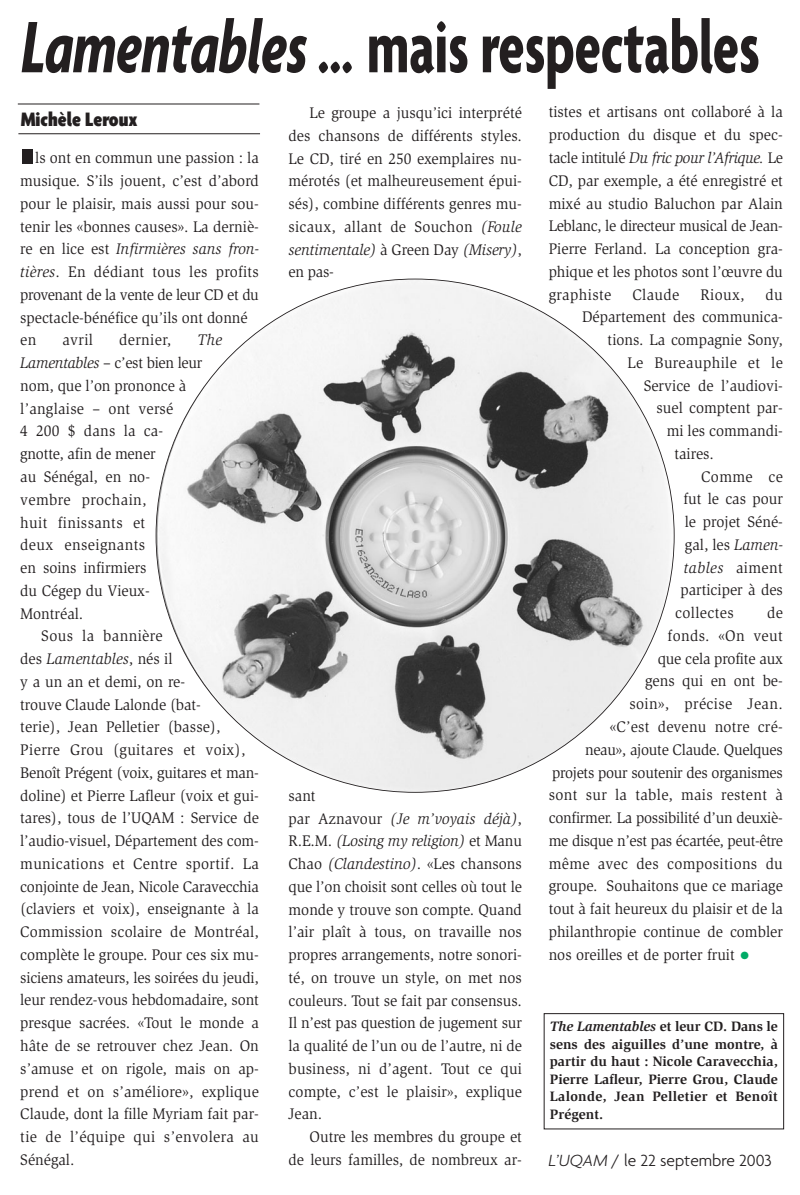
<style>
.page{position:relative;width:800px;height:1195px;background:#fff}
.page>*{position:absolute;margin:0;border:0;box-sizing:border-box;transform-origin:0 0}
.t1{font:700 condensed 78.75px "Agenda";color:#231f20;scale:.8 1}
.t2{font:900 condensed 21px "Agenda";color:#231f20}
.t3{font:300 17.5px "Agenda";color:#231f20}
.t4{font:15.75px/22.8px "Slimbach";color:#231f20;scale:.95 1}
.t5{font:15.75px "Slimbach";letter-spacing:.025em;color:#231f20;scale:.95 1}
.t6{font:15.75px "Slimbach";letter-spacing:-.02em;color:#231f20;scale:.95 1}
.t7{font:15.75px "Slimbach";letter-spacing:.02em;color:#231f20;scale:.95 1}
.t8{font:italic 15.75px "Slimbach";color:#231f20;scale:.95 1}
.t9{font:700 14px/17.5px "Slimbach";letter-spacing:.02em;color:#231f20;text-align:justify}
.s1{font-style:italic}
.s2{font-family:"Agenda";font-weight:900;font-stretch:condensed;font-size:22.75px}
.s3{font-style:normal}
.s4{font-size:21px;color:#00ab66}
</style>
<div class="page">
<img style="left:156px;top:279px;width:518px;height:513px;border-radius:50%">
<div style="left:543px;top:1013px;width:241px;height:116px;border:1px solid #231f20"></div>
<hr style="left:18px;top:104px;width:241px;height:1px;background:#231f20">
<hr style="left:18px;top:133px;width:242px;height:1px;background:#231f20">
<h1 class="t1" style="left:22px;top:17px;width:923px"><span class="s1">Lamentables …</span> mais respectables</h1>
<h2 class="t2" style="left:21px;top:111px;width:118px">Michèle Leroux</h2>
<p class="t4" style="left:20px;top:148px;width:253px"><span class="s2">I</span>ls ont en commun une passion : la musique. S’ils jouent, c’est d’abord pour le plaisir, mais aussi pour sou&shy;tenir les «bonnes causes». La derniè&shy;re en lice est <span class="s1">Infirmières sans fron&shy;tières</span>. En dédiant tous les profits provenant de la vente de leur CD et du spectacle-bénéfice qu’ils ont donné en</p>
<p class="t4" style="left:62px;top:330px;width:34px">avril</p>
<p class="t5" style="left:119px;top:334px;width:57px">dernier,</p>
<p class="t8" style="left:197px;top:334px;width:28px">The</p>
<p class="t6" style="left:20px;top:357px;width:193px"><span class="s1">Lamentables</span> – c’est bien leur</p>
<p class="t4" style="left:20px;top:375px;width:176px">nom, que l’on prononce à</p>
<p class="t7" style="left:20px;top:402px;width:163px">l’anglaise – ont versé</p>
<p class="t4" style="left:20px;top:421px;width:152px">4 200 $ dans la ca-</p>
<p class="t4" style="left:20px;top:444px;width:144px">gnotte, afin de mener</p>
<p class="t4" style="left:20px;top:466px;width:138px">au Sénégal, en no-</p>
<p class="t5" style="left:20px;top:493px;width:134px">vembre prochain,</p>
<p class="t5" style="left:20px;top:516px;width:133px">huit finissants et</p>
<p class="t5" style="left:20px;top:539px;width:133px">deux enseignants</p>
<p class="t4" style="left:20px;top:557px;width:134px">en soins infirmiers</p>
<p class="t4" style="left:20px;top:580px;width:138px">du Cégep du Vieux-</p>
<p class="t4" style="left:20px;top:603px;width:68px">Montréal.</p>
<p class="t5" style="left:41px;top:630px;width:129px">Sous la bannière</p>
<p class="t8" style="left:20px;top:652px;width:162px"><span class="s3">des</span> Lamentables<span class="s3">, nés il</span></p>
<p class="t4" style="left:20px;top:671px;width:175px">y a un an et demi, on re-</p>
<p class="t4" style="left:20px;top:694px;width:192px">trouve Claude Lalonde (bat-</p>
<p class="t4" style="left:20px;top:717px;width:212px">terie), Jean Pelletier (basse),</p>
<p class="t5" style="left:20px;top:743px;width:238px">Pierre Grou (guitares et voix),</p>
<p class="t4" style="left:20px;top:762px;width:253px">Benoît Prégent (voix, guitares et man-</p>
<p class="t4" style="left:20px;top:785px;width:253px">doline) et Pierre Lafleur (voix et gui-</p>
<p class="t4" style="left:20px;top:808px;width:253px">tares), tous de l’UQAM : Service de</p>
<p class="t4" style="left:20px;top:830px;width:253px">l’audio-visuel, Département des com-</p>
<p class="t5" style="left:20px;top:857px;width:253px">munications et Centre sportif. La</p>
<p class="t4" style="left:20px;top:876px;width:253px">conjointe de Jean, Nicole Caravecchia</p>
<p class="t4" style="left:20px;top:899px;width:253px">(claviers et voix), enseignante à la</p>
<p class="t4" style="left:20px;top:921px;width:253px">Commission scolaire de Montréal,</p>
<p class="t4" style="left:20px;top:944px;width:253px">complète le groupe. Pour ces six mu-</p>
<p class="t4" style="left:20px;top:967px;width:253px">siciens amateurs, les soirées du jeudi,</p>
<p class="t4" style="left:20px;top:990px;width:253px">leur rendez-vous hebdomadaire, sont</p>
<p class="t4" style="left:20px;top:1012px;width:253px">presque sacrées. «Tout le monde a</p>
<p class="t4" style="left:20px;top:1035px;width:253px">hâte de se retrouver chez Jean. On</p>
<p class="t4" style="left:20px;top:1058px;width:253px">s’amuse et on rigole, mais on ap-</p>
<p class="t4" style="left:20px;top:1081px;width:253px">prend et on s’améliore», explique</p>
<p class="t4" style="left:20px;top:1103px;width:253px">Claude, dont la fille Myriam fait par-</p>
<p class="t5" style="left:20px;top:1130px;width:253px">tie de l’équipe qui s’envolera au</p>
<p class="t4" style="left:20px;top:1149px;width:59px">Sénégal.</p>
<p class="t4" style="left:288px;top:102px;width:247px;text-align:justify;text-indent:21px">Le groupe a jusqu’ici interprété des chansons de différents styles.<br>Le CD, tiré en 250 exemplaires nu&shy;mérotés (et malheureusement épui&shy;sés), combine différents genres mu&shy;sicaux, allant de Souchon <span class="s1">(Foule sentimentale)</span> à Green Day <span class="s1">(Misery)</span>, en pas-</p>
<p class="t4" style="left:288px;top:785px;width:247px">sant<br>par Aznavour <span class="s1">(Je m’voyais déjà)</span>,<br>R.E.M. <span class="s1">(Losing my religion)</span> et Manu<br>Chao <span class="s1">(Clandestino)</span>. «Les chansons que l’on choisit sont celles où tout le monde y trouve son compte. Quand l’air plaît à tous, on travaille nos propres arrangements, notre sonori&shy;té, on trouve un style, on met nos couleurs. Tout se fait par consensus.<br>Il n’est pas question de jugement sur la qualité de l’un ou de l’autre, ni de business, ni d’agent. Tout ce qui compte, c’est le plaisir», explique<br>Jean.</p>
<p class="t4" style="left:288px;top:1126px;width:247px;text-align:right">Outre les membres du groupe et<br>de leurs familles, de nombreux ar-</p>
<p class="t4" style="left:548px;top:102px;width:248px;text-align:justify">tistes et artisans ont collaboré à la production du disque et du spec&shy;tacle intitulé <span class="s1">Du fric pour l’Afrique.</span> Le CD, par exemple, a été enregistré et mixé au studio Baluchon par Alain Leblanc, le directeur musical de Jean-Pierre Ferland. La conception gra&shy;phique et les photos sont l’œuvre du graphiste</p>
<p class="t4" style="left:632px;top:284px;width:51px">Claude</p>
<p class="t4" style="left:700px;top:284px;width:48px">Rioux,</p>
<p class="t4" style="left:765px;top:284px;width:20px">du</p>
<p class="t4" style="left:582px;top:307px;width:213px">Département des communica-</p>
<p class="t4" style="left:607px;top:329px;width:186px">tions. La compagnie Sony,</p>
<p class="t5" style="left:627px;top:356px;width:165px">Le Bureauphile et le</p>
<p class="t4" style="left:643px;top:375px;width:148px">Service de l’audiovi-</p>
<p class="t4" style="left:656px;top:398px;width:134px">suel comptent par-</p>
<p class="t4" style="left:666px;top:420px;width:124px">mi les commandi-</p>
<p class="t4" style="left:674px;top:443px;width:43px">taires.</p>
<p class="t4" style="left:701px;top:466px;width:88px">Comme ce</p>
<p class="t4" style="left:683px;top:489px;width:106px">fut le cas pour</p>
<p class="t4" style="left:684px;top:511px;width:105px">le projet Séné-</p>
<p class="t4" style="left:685px;top:534px;width:105px">gal, les <span class="s1">Lamen-</span></p>
<p class="t8" style="left:683px;top:561px;width:106px">tables <span class="s3">aiment</span></p>
<p class="t4" style="left:680px;top:580px;width:109px">participer à des</p>
<p class="t5" style="left:675px;top:607px;width:63px">collectes</p>
<p class="t4" style="left:767px;top:602px;width:18px">de</p>
<p class="t5" style="left:667px;top:629px;width:123px">fonds. «On veut</p>
<p class="t4" style="left:657px;top:648px;width:133px">que cela profite aux</p>
<p class="t4" style="left:645px;top:671px;width:146px">gens qui en ont be-</p>
<p class="t5" style="left:629px;top:698px;width:163px">soin», précise Jean.</p>
<p class="t4" style="left:610px;top:716px;width:184px">«C’est devenu notre cré-</p>
<p class="t6" style="left:585px;top:743px;width:210px">neau», ajoute Claude. Quelques</p>
<p class="t6" style="left:552px;top:766px;width:244px">projets pour soutenir des organismes</p>
<p class="t7" style="left:548px;top:789px;width:248px">sont sur la table, mais restent à</p>
<p class="t4" style="left:548px;top:807px;width:248px">confirmer. La possibilité d’un deuxiè-</p>
<p class="t6" style="left:548px;top:834px;width:248px">me disque n’est pas écartée, peut-être</p>
<p class="t5" style="left:548px;top:857px;width:248px">même avec des compositions du</p>
<p class="t4" style="left:548px;top:875px;width:248px">groupe. Souhaitons que ce mariage</p>
<p class="t4" style="left:548px;top:898px;width:248px">tout à fait heureux du plaisir et de la</p>
<p class="t4" style="left:548px;top:921px;width:248px">philanthropie continue de combler</p>
<p class="t4" style="left:548px;top:944px;width:213px">nos oreilles et de porter fruit <span class="s4">•</span></p>
<p class="t9" style="left:550px;top:1018px;width:229px"><span class="s1">The Lamentables</span> et leur CD. Dans le sens des aiguilles d’une montre, à partir du haut : Nicole Caravecchia, Pierre Lafleur, Pierre Grou, Claude Lalonde, Jean Pelletier et Benoît Prégent.</p>
<p class="t3" style="left:548px;top:1153px;width:224px"><span class="s1">L’UQAM</span> / le 22 septembre 2003</p>
</div>
